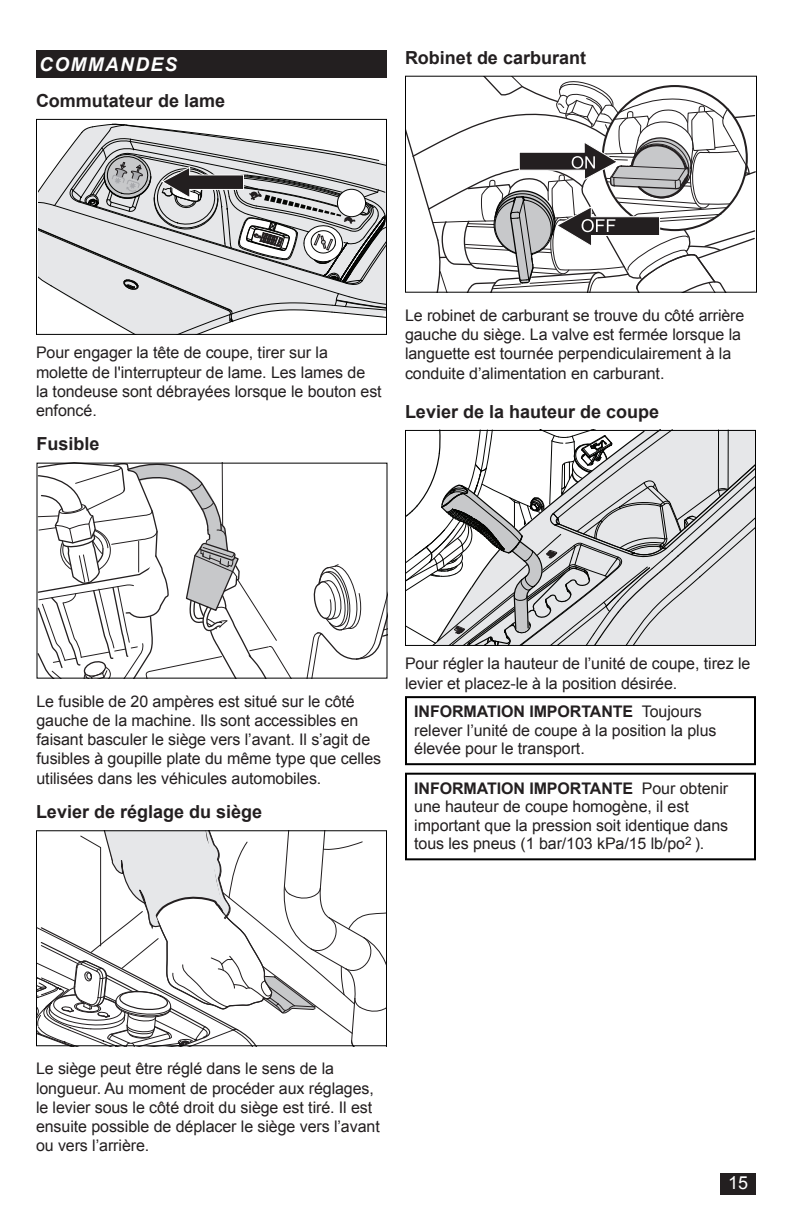
<style>
.page{position:relative;width:792px;height:1224px;background:#fff}
.page>*{position:absolute;margin:0;border:0;box-sizing:border-box;transform-origin:0 0}
.t1{font:italic 700 19px "Arial";letter-spacing:.075em;color:#fff}
.Head_9_FR{font:700 18px "Arial";color:#231f20}
.t2{font:18px "Arial";color:#fff}
.Body_Text_FR{font:16px/19.2px "Arial";letter-spacing:-.005em;color:#231f20}
.s1{font-weight:700}
</style>
<div class="page">
<div style="left:721px;top:1174px;width:35px;height:21px;background:#231f20"></div>
<div style="left:36px;top:50px;width:351px;height:28px;background:#231f20"></div>
<svg style="left:39px;top:123px;width:346px;height:210px"></svg>
<div style="left:36px;top:119px;width:351px;height:216px;border:1px solid #000"></div>
<svg style="left:306px;top:564px;width:80px;height:113px"></svg>
<svg style="left:38px;top:465px;width:253px;height:212px"></svg>
<svg style="left:38px;top:832px;width:347px;height:212px"></svg>
<div style="left:36px;top:830px;width:351px;height:216px;border:1px solid #000"></div>
<svg style="left:407px;top:78px;width:348px;height:213px"></svg>
<div style="left:405px;top:76px;width:352px;height:217px;border:1px solid #000"></div>
<svg style="left:407px;top:432px;width:347px;height:212px"></svg>
<div style="left:405px;top:430px;width:351px;height:216px;border:1px solid #000"></div>
<div style="left:405px;top:696px;width:351px;height:69px;border:2px solid #000"></div>
<div style="left:405px;top:773px;width:351px;height:87px;border:2px solid #000"></div>
<p class="t1" style="left:39px;top:52px;width:140px">COMMANDES</p>
<p class="Head_9_FR" style="left:36px;top:88px;width:191px">Commutateur de lame</p>
<p class="Head_9_FR" style="left:405px;top:45px;width:183px">Robinet de carburant</p>
<p class="Body_Text_FR" style="left:36px;top:343px;width:347px">Pour engager la tête de coupe, tirer sur la molette de l'interrupteur de lame. Les lames de<br>la tondeuse sont débrayées lorsque le bouton est enfoncé.</p>
<p class="Head_9_FR" style="left:36px;top:432px;width:65px">Fusible</p>
<p class="Body_Text_FR" style="left:405px;top:306px;width:341px">Le robinet de carburant se trouve du côté arrière gauche du siège. La valve est fermée lorsque la languette est tournée perpendiculairement à la conduite d’alimentation en carburant.</p>
<p class="Head_9_FR" style="left:405px;top:399px;width:256px">Levier de la hauteur de coupe</p>
<p class="Body_Text_FR" style="left:36px;top:692px;width:346px">Le fusible de 20 ampères est situé sur le côté gauche de la machine. Ils sont accessibles en faisant basculer le siège vers l’avant. Il s’agit de fusibles à goupille plate du même type que celles utilisées dans les véhicules automobiles.</p>
<p class="Head_9_FR" style="left:36px;top:800px;width:228px">Levier de réglage du siège</p>
<p class="Body_Text_FR" style="left:405px;top:654px;width:347px">Pour régler la hauteur de l’unité de coupe, tirez le levier et placez-le à la position désirée.</p>
<p class="Body_Text_FR" style="left:414px;top:702px;width:304px;line-height:18.6px"><span class="s1">INFORMATION IMPORTANTE</span> Toujours relever l’unité de coupe à la position la plus élevée pour le transport.</p>
<p class="Body_Text_FR" style="left:414px;top:779px;width:315px;line-height:18.6px"><span class="s1">INFORMATION IMPORTANTE</span> Pour obtenir une hauteur de coupe homogène, il est important que la pression soit identique dans tous les pneus (1 bar/103 kPa/15 lb/po<sup>2</sup> ).</p>
<p class="Body_Text_FR" style="left:36px;top:1059px;width:345px">Le siège peut être réglé dans le sens de la longueur. Au moment de procéder aux réglages, le levier sous le côté droit du siège est tiré. Il est ensuite possible de déplacer le siège vers l’avant ou vers l’arrière.</p>
<p class="t2" style="left:728px;top:1171px;width:22px">15</p>
</div>
